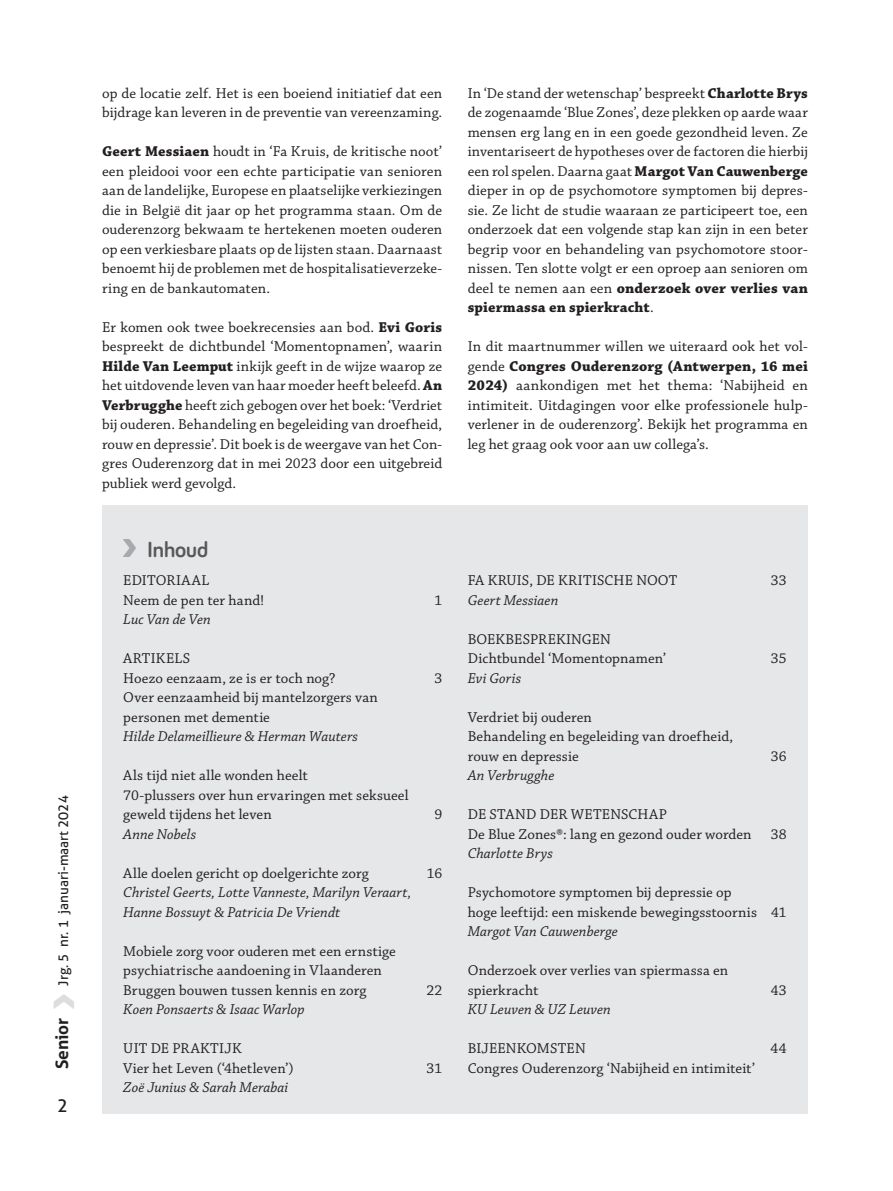
<style>
.page{position:relative;width:893px;height:1191px;background:#fff}
.page>*{position:absolute;margin:0;border:0;box-sizing:border-box;transform-origin:0 0}
.t1{font:700 22.5px "Bariol";color:#57585a}
.t2{font:18px "Aller";color:#231f20}
.t3{font:15px/19.5px "Chaparral Pro";letter-spacing:.005em;color:#231f20}
.t4{font:italic 15px/19.5px "Chaparral Pro";letter-spacing:.005em;color:#231f20}
.t5{font:13.5px "Aller";color:#231f20}
.s1{font-weight:700;font-size:17.25px}
.s2{font-family:"Roadgeek 2005 Arrows 2";font-size:25.5px;color:#dcdddf}
.s3{font-weight:700}
.s4{font-family:"Roadgeek 2005 Arrows 2";font-weight:400;color:#a8a9ad}
</style>
<div class="page">
<div style="left:102px;top:506px;width:706px;height:608px;background:#e6e7e9"></div>
<p class="t5" style="left:55px;top:1069px;width:275px;rotate:-90deg"><span class="s1">Senior</span> <span class="s2">!</span> Jrg. 5 nr. 1 januari-maart 2024</p>
<p class="t2" style="left:57px;top:1094px;width:12px">2</p>
<p class="t3" style="left:102px;top:84px;width:342px">op de locatie zelf. Het is een boeiend initiatief dat een bijdrage kan leveren in de preventie van vereenzaming.</p>
<p class="t3" style="left:102px;top:142px;width:342px;text-align:justify"><span class="s3">Geert Messiaen</span> houdt in ‘Fa Kruis, de kritische noot’ een pleidooi voor een echte participatie van senioren aan de landelijke, Europese en plaatselijke verkiezingen die in België dit jaar op het programma staan. Om de ouderenzorg bekwaam te hertekenen moeten ouderen op een verkiesbare plaats op de lijsten staan. Daarnaast benoemt hij de problemen met de hospitalisatieverzeke&shy;ring en de bankautomaten.</p>
<p class="t3" style="left:102px;top:318px;width:342px;text-align:justify">Er komen ook twee boekrecensies aan bod. <span class="s3">Evi Goris </span>bespreekt de dichtbundel ‘Momentopnamen’, waarin <span class="s3">Hilde Van Leemput</span> inkijk geeft in de wijze waarop ze het uitdovende leven van haar moeder heeft beleefd. <span class="s3">An Verbrugghe</span> heeft zich gebogen over het boek: ‘Verdriet bij ouderen. Behandeling en begeleiding van droefheid, rouw en depressie’. Dit boek is de weergave van het Con&shy;gres Ouderenzorg dat in mei 2023 door een uitgebreid publiek werd gevolgd.</p>
<h1 class="t1" style="left:123px;top:534px;width:87px"><span class="s4">!</span> Inhoud</h1>
<p class="t3" style="left:123px;top:571px;width:143px">EDITORIAAL<br>Neem de pen ter hand!</p>
<p class="t4" style="left:123px;top:610px;width:89px">Luc Van de Ven</p>
<p class="t3" style="left:123px;top:649px;width:214px">ARTIKELS<br>Hoezo eenzaam, ze is er toch nog?</p>
<p class="t3" style="left:123px;top:688px;width:256px">Over eenzaamheid bij mantelzorgers van personen met dementie</p>
<p class="t4" style="left:123px;top:727px;width:236px">Hilde Delameillieure &amp; Herman Wauters</p>
<p class="t3" style="left:123px;top:766px;width:287px">Als tijd niet alle wonden heelt<br>70-plussers over hun ervaringen met seksueel geweld tijdens het leven</p>
<p class="t3" style="left:434px;top:591px;width:9px">1</p>
<p class="t3" style="left:434px;top:669px;width:9px">3</p>
<p class="t3" style="left:434px;top:805px;width:9px">9</p>
<p class="t4" style="left:123px;top:825px;width:74px">Anne Nobels</p>
<p class="t3" style="left:123px;top:864px;width:247px">Alle doelen gericht op doelgerichte zorg</p>
<p class="t3" style="left:427px;top:864px;width:17px">16</p>
<p class="t4" style="left:123px;top:883px;width:290px">Christel Geerts, Lotte Vanneste, Marilyn Veraart,<br>Hanne Bossuyt &amp; Patricia De Vriendt</p>
<p class="t3" style="left:123px;top:942px;width:274px">Mobiele zorg voor ouderen met een ernstige psychiatrische aandoening in Vlaanderen<br>Bruggen bouwen tussen kennis en zorg</p>
<p class="t3" style="left:426px;top:981px;width:17px">22</p>
<p class="t4" style="left:123px;top:1000px;width:183px">Koen Ponsaerts &amp; Isaac Warlop</p>
<p class="t3" style="left:123px;top:1039px;width:172px">UIT DE PRAKTIJK<br>Vier het Leven (‘4hetleven’)</p>
<p class="t4" style="left:123px;top:1078px;width:167px">Zoë Junius &amp; Sarah Merabai</p>
<p class="t3" style="left:427px;top:1059px;width:17px">31</p>
<p class="t3" style="left:468px;top:84px;width:342px;text-align:justify">In ‘De stand der wetenschap’ bespreekt <span class="s3">Charlotte Brys </span>de zogenaamde ‘Blue Zones’, deze plekken op aarde waar mensen erg lang en in een goede gezondheid leven. Ze inventariseert de hypotheses over de factoren die hierbij een rol spelen. Daarna gaat <span class="s3">Margot Van Cauwenberge </span>dieper in op de psychomotore symptomen bij depres&shy;sie. Ze licht de studie waaraan ze participeert toe, een onderzoek dat een volgende stap kan zijn in een beter begrip voor en behandeling van psychomotore stoor&shy;nissen. Ten slotte volgt er een oproep aan senioren om deel te nemen aan een <span class="s3">onderzoek over verlies van spiermassa en spierkracht</span>.</p>
<p class="t3" style="left:468px;top:337px;width:342px;text-align:justify">In dit maartnummer willen we uiteraard ook het vol&shy;gende <span class="s3">Congres Ouderenzorg (Antwerpen, 16 mei 2024)</span> aankondigen met het thema: ‘Nabijheid en intimiteit. Uitdagingen voor elke professionele hulp&shy;verlener in de ouderenzorg’. Bekijk het programma en leg het graag ook voor aan uw collega’s.</p>
<p class="t3" style="left:468px;top:571px;width:211px">FA KRUIS, DE KRITISCHE NOOT</p>
<p class="t3" style="left:771px;top:571px;width:17px">33</p>
<p class="t4" style="left:468px;top:591px;width:92px">Geert Messiaen</p>
<p class="t3" style="left:468px;top:630px;width:200px">BOEKBESPREKINGEN<br>Dichtbundel ‘Momentopnamen’</p>
<p class="t3" style="left:771px;top:649px;width:17px">35</p>
<p class="t4" style="left:468px;top:669px;width:55px">Evi Goris</p>
<p class="t3" style="left:468px;top:708px;width:267px">Verdriet bij ouderen<br>Behandeling en begeleiding van droefheid, rouw en depressie</p>
<p class="t4" style="left:468px;top:766px;width:88px">An Verbrugghe</p>
<p class="t3" style="left:468px;top:805px;width:285px">DE STAND DER WETENSCHAP<br>De Blue Zones®: lang en gezond ouder worden</p>
<p class="t3" style="left:771px;top:747px;width:17px">36</p>
<p class="t3" style="left:771px;top:825px;width:17px">38</p>
<p class="t4" style="left:468px;top:844px;width:87px">Charlotte Brys</p>
<p class="t3" style="left:468px;top:883px;width:320px">Psychomotore symptomen bij depressie op<br>hoge leeftijd: een miskende bewegingsstoornis 41</p>
<p class="t4" style="left:468px;top:922px;width:151px">Margot Van Cauwenberge</p>
<p class="t3" style="left:468px;top:961px;width:262px">Onderzoek over verlies van spiermassa en spierkracht</p>
<p class="t3" style="left:771px;top:981px;width:17px">43</p>
<p class="t4" style="left:468px;top:1000px;width:145px">KU Leuven &amp; UZ Leuven</p>
<p class="t3" style="left:468px;top:1039px;width:120px">BIJEENKOMSTEN</p>
<p class="t3" style="left:770px;top:1039px;width:18px">44</p>
<p class="t3" style="left:468px;top:1059px;width:289px">Congres Ouderenzorg ‘Nabijheid en intimiteit’</p>
</div>
